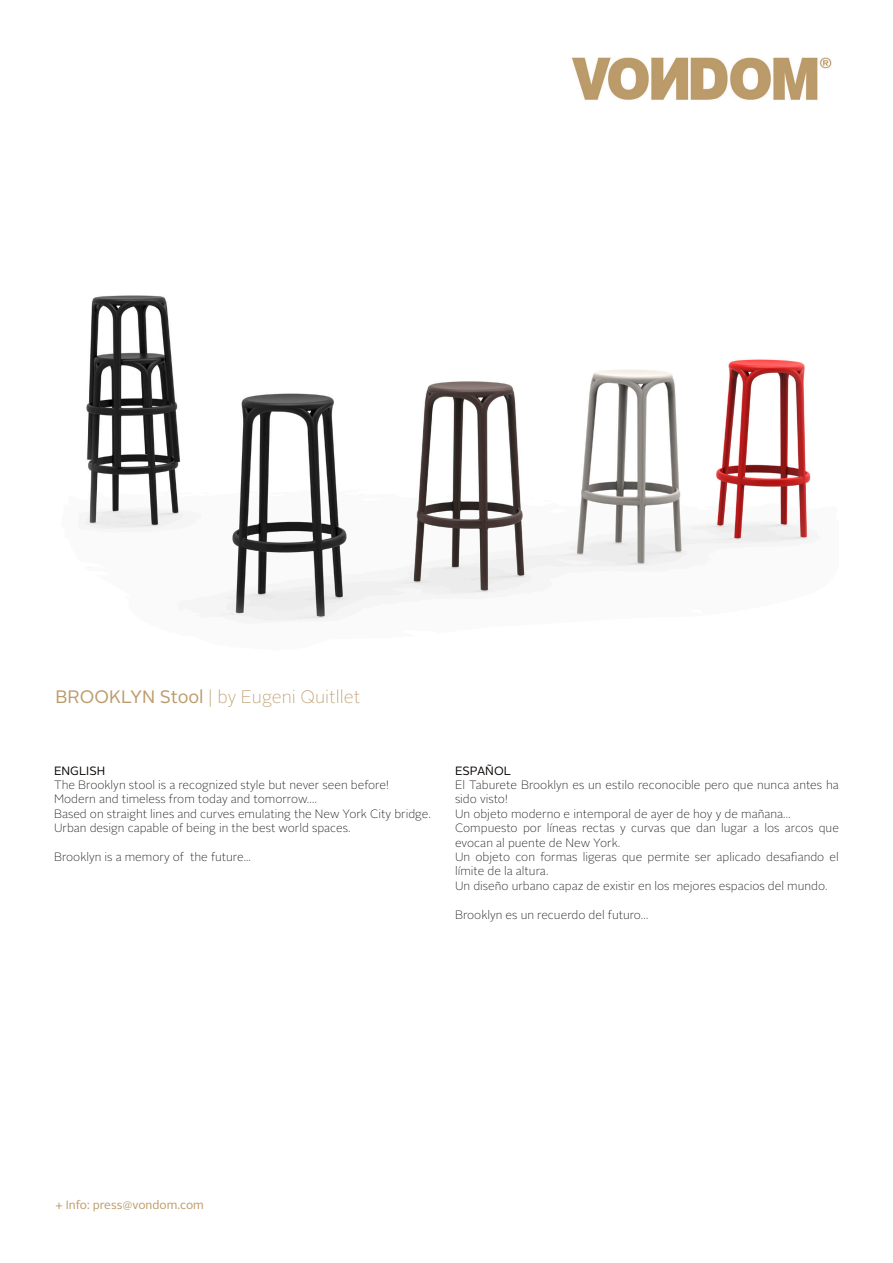
<style>
.page{position:relative;width:893px;height:1263px;background:#fff}
.page>*{position:absolute;margin:0;border:0;box-sizing:border-box;transform-origin:0 0}
.t1{font:100 18px "Alright Sans";color:#bc9b6a}
.t2{font:100 12px/14.4px "Alright Sans";color:#0c0806}
.t3{font:12px "Alright Sans";color:#bc9b69}
.t4{font:12px "Alright Sans";color:#0c0806}
.s1{font-weight:400}
</style>
<div class="page">
<img style="left:572px;top:57px;width:260px;height:43px">
<img style="left:83px;top:295px;width:728px;height:326px">
<p class="t1" style="left:56px;top:685px;width:306px"><span class="s1">BROOKLYN Stool</span> | by Eugeni Quitllet</p>
<p class="t4" style="left:54px;top:762px;width:53px">ENGLISH</p>
<p class="t2" style="left:54px;top:778px;width:336px">The Brooklyn stool is a recognized style but never seen before!</p>
<p class="t2" style="left:54px;top:792px;width:264px">Modern and timeless from today and tomorrow….</p>
<p class="t2" style="left:54px;top:806px;width:378px">Based on straight lines and curves emulating the New York City bridge.</p>
<p class="t2" style="left:54px;top:821px;width:298px">Urban design capable of being in the best world spaces.</p>
<p class="t2" style="left:54px;top:850px;width:198px">Brooklyn is a memory of the future...</p>
<p class="t4" style="left:455px;top:762px;width:57px">ESPAÑOL</p>
<p class="t2" style="left:455px;top:778px;width:385px">El Taburete Brooklyn es un estilo reconocible pero que nunca antes ha sido visto!</p>
<p class="t2" style="left:455px;top:806px;width:337px">Un objeto moderno e intemporal de ayer de hoy y de mañana…</p>
<p class="t2" style="left:455px;top:821px;width:385px">Compuesto por líneas rectas y curvas que dan lugar a los arcos que evocan al puente de New York.</p>
<p class="t2" style="left:455px;top:850px;width:385px">Un objeto con formas ligeras que permite ser aplicado desafiando el límite de la altura.</p>
<p class="t2" style="left:455px;top:878px;width:374px">Un diseño urbano capaz de existir en los mejores espacios del mundo.</p>
<p class="t2" style="left:455px;top:907px;width:195px">Brooklyn es un recuerdo del futuro…</p>
<p class="t3" style="left:56px;top:1197px;width:150px">+ Info: press@vondom.com</p>
</div>
